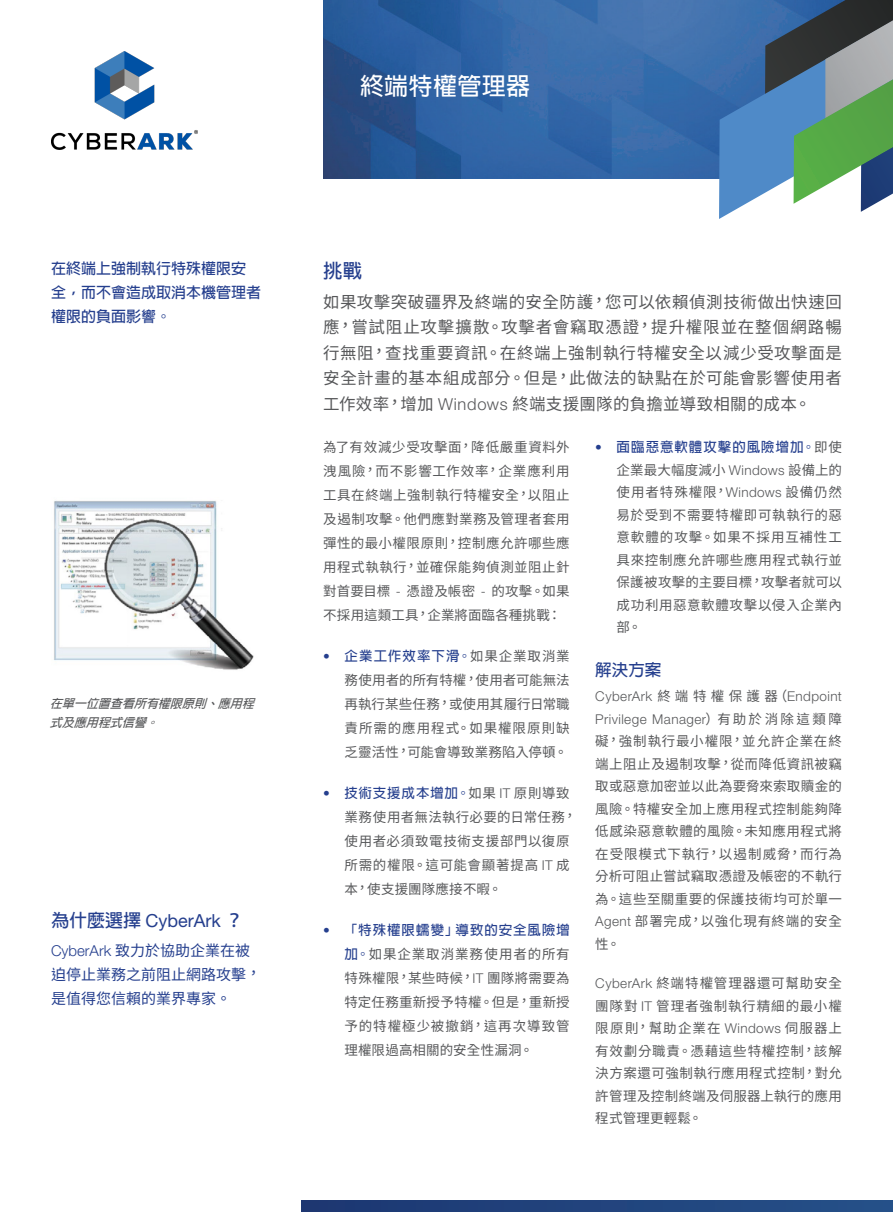
<style>
.page{position:relative;width:893px;height:1212px;background:#fff}
.page>*{position:absolute;margin:0;border:0;box-sizing:border-box;transform-origin:0 0}
.t1{font:700 24px "Adobe Fan Heiti Std";letter-spacing:.015em;color:#fff}
.t2{font:700 19.5px "Adobe Fan Heiti Std";color:#253f8e}
.t3{font:18px "Helvetica Neue";color:#253f8e}
.t4{font:16.5px/25.5px "Noto Sans Hant";letter-spacing:.025em;color:#57585a;text-align:justify}
.t5{font:700 16.5px "Adobe Fan Heiti Std";color:#253f8e}
.t6{font:15px/24px "Noto Sans Hant";color:#253f8e}
.t7{font:700 15px/24px "Adobe Fan Heiti Std";color:#253f8e}
.t8{font:13.5px/22.5px "Noto Sans Hant";letter-spacing:.03em;color:#57585a;text-align:justify}
.t9{font:italic 700 12px/19.5px "Adobe Fan Heiti Std";color:#57585a}
.s1{font-family:"Adobe Fan Heiti Std";font-weight:700}
.s2{font-family:"Helvetica Neue";font-weight:300}
.s3{font-family:"Helvetica Neue";color:#253f8e}
.s4{font-family:"Adobe Fan Heiti Std";font-weight:700;color:#253f8e}
</style>
<div class="page">
<div style="left:302px;top:1201px;width:591px;height:11px;background:#21437d"></div>
<img style="left:51px;top:51px;width:146px;height:99px">
<img style="left:323px;top:0;width:396px;height:179px">
<svg style="left:719px;top:0;width:174px;height:219px;background:#638b96"></svg>
<img style="left:54px;top:500px;width:200px;height:170px">
<p class="t1" style="left:360px;top:72px;width:172px">終端特權管理器</p>
<p class="t7" style="left:51px;top:257px;width:211px">在終端上強制執行特殊權限安全，而不會造成取消本機管理者權限的負面影響。</p>
<p class="t9" style="left:50px;top:694px;width:210px">在單一位置查看所有權限原則、應用程式及應用程式信譽。</p>
<p class="t3" style="left:51px;top:909px;width:194px"><span class="s1">為什麼選擇</span> CyberArk <span class="s1">？</span></p>
<p class="t6" style="left:51px;top:939px;width:211px"><span class="s2">CyberArk</span> 致力於協助企業在被迫停止業務之前阻止網路攻擊，是值得您信賴的業界專家。</p>
<p class="t2" style="left:323px;top:259px;width:40px">挑戰</p>
<p class="t4" style="left:323px;top:289px;width:520px">如果攻擊突破疆界及終端的安全防護，您可以依賴偵測技術做出快速回應，嘗試阻止攻擊擴散。攻擊者會竊取憑證，提升權限並在整個網路暢行無阻，查找重要資訊。在終端上強制執行特權安全以減少受攻擊面是安全計畫的基本組成部分。但是，此做法的缺點在於可能會影響使用者工作效率，增加 <span class="s2">Windows</span> 終端支援團隊的負擔並導致相關的成本。</p>
<p class="t8" style="left:323px;top:435px;width:248px;line-height:24px">為了有效減少受攻擊面，降低嚴重資料外洩風險，而不影響工作效率，企業應利用工具在終端上強制執行特權安全，以阻止及遏制攻擊。他們應對業務及管理者套用彈性的最小權限原則，控制應允許哪些應用程式執執行，並確保能夠偵測並阻止針對首要目標 <span class="s2">-</span> 憑證及帳密 <span class="s2">-</span> 的攻擊。如果不採用這類工具，企業將面臨各種挑戰：</p>
<p class="t8" style="left:344px;top:644px;width:227px;line-height:24px;text-indent:-21px"><span class="s3">•</span> <span class="s4">企業工作效率下滑。</span>如果企業取消業務使用者的所有特權，使用者可能無法再執行某些任務，或使用其履行日常職責所需的應用程式。如果權限原則缺乏靈活性，可能會導致業務陷入停頓。</p>
<p class="t8" style="left:344px;top:781px;width:234px;line-height:24px;text-align:left;text-indent:-21px"><span class="s3">•</span> <span class="s4">技術支援成本增加。</span>如果 <span class="s2">IT</span> 原則導致業務使用者無法執行必要的日常任務，使用者必須致電技術支援部門以復原所需的權限。這可能會顯著提高 <span class="s2">IT</span> 成本，使支援團隊應接不暇。</p>
<p class="t8" style="left:344px;top:918px;width:227px;line-height:24px;text-indent:-21px"><span class="s3">•</span> <span class="s4">「特殊權限蠕變」導致的安全風險增加。</span>如果企業取消業務使用者的所有特殊權限，某些時候，<span class="s2">IT</span> 團隊將需要為特定任務重新授予特權。但是，重新授予的特權極少被撤銷，這再次導致管理權限過高相關的安全性漏洞。</p>
<p class="t8" style="left:617px;top:436px;width:227px;text-indent:-21px"><span class="s3">•</span> <span class="s4">面臨惡意軟體攻擊的風險增加。</span>即使企業最大幅度減小 <span class="s2">Windows</span> 設備上的使用者特殊權限，<span class="s2">Windows</span> 設備仍然易於受到不需要特權即可執執行的惡意軟體的攻擊。如果不採用互補性工具來控制應允許哪些應用程式執行並保護被攻擊的主要目標，攻擊者就可以成功利用惡意軟體攻擊以侵入企業內部。</p>
<p class="t5" style="left:595px;top:660px;width:67px">解決方案</p>
<p class="t8" style="left:595px;top:685px;width:248px"><span class="s2">CyberArk</span> 終端特權保護器（<span class="s2">Endpoint Privilege Manager</span>）有助於消除這類障礙，強制執行最小權限，並允許企業在終端上阻止及遏制攻擊，從而降低資訊被竊取或惡意加密並以此為要脅來索取贖金的風險。特權安全加上應用程式控制能夠降低感染惡意軟體的風險。未知應用程式將在受限模式下執行，以遏制威脅，而行為分析可阻止嘗試竊取憑證及帳密的不軌行為。這些至關重要的保護技術均可於單一<span class="s2">Agent</span> 部署完成，以強化現有終端的安全性。</p>
<p class="t8" style="left:595px;top:972px;width:248px"><span class="s2">CyberArk</span> 終端特權管理器還可幫助安全團隊對 <span class="s2">IT</span> 管理者強制執行精細的最小權限原則，幫助企業在 <span class="s2">Windows</span> 伺服器上有效劃分職責。憑藉這些特權控制，該解決方案還可強制執行應用程式控制，對允許管理及控制終端及伺服器上執行的應用程式管理更輕鬆。</p>
</div>
